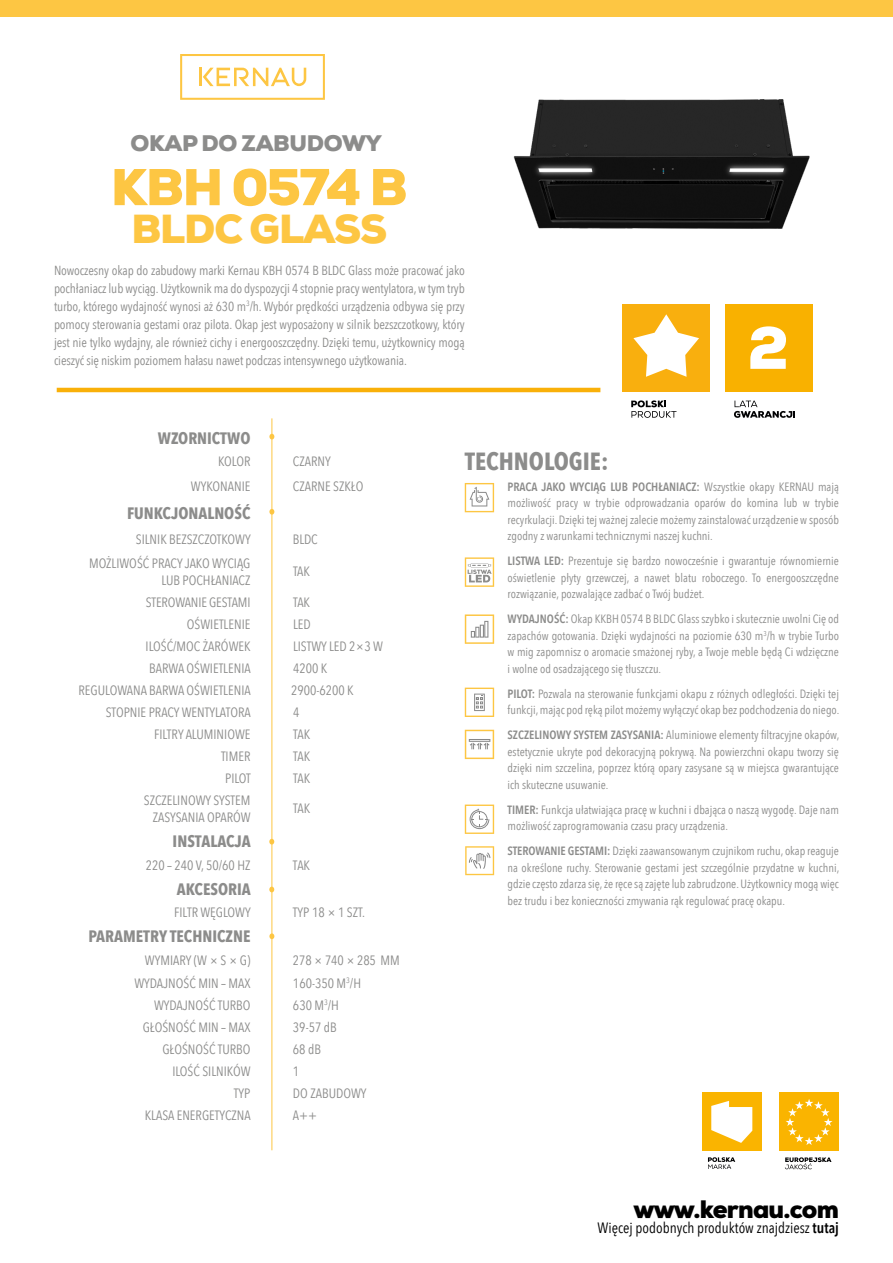
<style>
.page{position:relative;width:893px;height:1263px;background:#fff}
.page>*{position:absolute;margin:0;border:0;box-sizing:border-box;transform-origin:0 0}
.t1{font:900 51.6px "Nexa";letter-spacing:-.04em;color:#fdc643}
.t2{font:900 40.5px "Nexa";letter-spacing:-.025em;color:#fdc643}
.t3{font:900 25.2px "Nexa";letter-spacing:-.03em;color:#000}
.t4{font:700 24.75px "Avenir Next Condensed";color:#8c8c8b}
.t5{font:900 22.5px "Nexa";letter-spacing:-.015em;color:#8c8c8b}
.t6{font:700 16.5px "Avenir Next Condensed";color:#8c8c8b}
.t7{font:15px "Avenir Next Condensed";color:#000}
.t8{font:13.5px/16.2px "Avenir Next Condensed";color:#8c8c8b;text-align:right}
.t9{font:13.2px/18px "Avenir Next Condensed";letter-spacing:-.01em;color:#8c8c8b;text-align:justify}
.t10{font:12px/16.5px "Avenir Next Condensed";color:#8c8c8b;text-align:justify}
.s1{font-weight:600}
</style>
<div class="page">
<svg style="left:734px;top:401px;width:61px;height:17px"></svg>
<div style="left:725px;top:304px;width:88px;height:88px;background:#f9b100"></div>
<svg style="left:750px;top:326px;width:36px;height:43px"></svg>
<div style="left:0;top:0;width:893px;height:16px;background:#fdc643"></div>
<hr style="left:272px;top:418px;width:1px;height:732px;background:#fdc643">
<svg style="left:269px;top:509px;width:5px;height:6px"></svg>
<svg style="left:269px;top:434px;width:5px;height:5px"></svg>
<svg style="left:269px;top:933px;width:5px;height:6px"></svg>
<hr style="left:57px;top:388px;width:543px;height:4px;background:#f9b009">
<svg style="left:180px;top:54px;width:145px;height:46px"></svg>
<svg style="left:465px;top:483px;width:29px;height:29px"></svg>
<svg style="left:465px;top:614px;width:29px;height:30px"></svg>
<svg style="left:465px;top:804px;width:29px;height:30px"></svg>
<svg style="left:269px;top:887px;width:5px;height:5px"></svg>
<svg style="left:269px;top:839px;width:5px;height:5px"></svg>
<svg style="left:465px;top:557px;width:29px;height:30px"></svg>
<svg style="left:465px;top:688px;width:29px;height:29px"></svg>
<svg style="left:465px;top:730px;width:29px;height:29px"></svg>
<svg style="left:465px;top:846px;width:29px;height:29px"></svg>
<div style="left:702px;top:1092px;width:60px;height:60px;background:#fab400"></div>
<svg style="left:708px;top:1157px;width:27px;height:12px"></svg>
<svg style="left:711px;top:1101px;width:41px;height:42px"></svg>
<div style="left:779px;top:1092px;width:60px;height:60px;background:#fab400"></div>
<svg style="left:786px;top:1099px;width:46px;height:46px"></svg>
<svg style="left:785px;top:1157px;width:46px;height:12px"></svg>
<div style="left:622px;top:304px;width:88px;height:88px;background:#f9af0e"></div>
<svg style="left:631px;top:400px;width:45px;height:18px"></svg>
<svg style="left:633px;top:314px;width:66px;height:63px"></svg>
<img style="left:513px;top:100px;width:297px;height:128px">
<h3 class="t5" style="left:131px;top:129px;width:253px">OKAP DO ZABUDOWY</h3>
<h1 class="t1" style="left:111px;top:154px;width:298px">KBH 0574 B</h1>
<h2 class="t2" style="left:131px;top:202px;width:257px">BLDC GLASS</h2>
<p class="t9" style="left:54px;top:260px;width:412px">Nowoczesny okap do zabudowy marki Kernau KBH 0574 B BLDC Glass może pracować jako pochłaniacz lub wyciąg. Użytkownik ma do dyspozycji 4 stopnie pracy wentylatora, w tym tryb turbo, którego wydajność wynosi aż 630 m<sup>3</sup>/h. Wybór prędkości urządzenia odbywa się przy pomocy sterowania gestami oraz pilota. Okap jest wyposażony w silnik bezszczotkowy, który jest nie tylko wydajny, ale również cichy i energooszczędny. Dzięki temu, użytkownicy mogą cieszyć się niskim poziomem hałasu nawet podczas intensywnego użytkowania.</p>
<h3 class="t6" style="left:158px;top:428px;width:94px">WZORNICTWO</h3>
<p class="t8" style="left:218px;top:452px;width:34px">KOLOR</p>
<p class="t8" style="left:293px;top:452px;width:39px">CZARNY</p>
<p class="t8" style="left:191px;top:477px;width:61px">WYKONANIE</p>
<p class="t8" style="left:293px;top:477px;width:72px">CZARNE SZKŁO</p>
<h3 class="t6" style="left:127px;top:503px;width:125px">FUNKCJONALNOŚĆ</h3>
<p class="t8" style="left:136px;top:530px;width:116px">SILNIK BEZSZCZOTKOWY</p>
<p class="t8" style="left:293px;top:530px;width:26px">BLDC</p>
<p class="t8" style="left:89px;top:555px;width:163px">MOŻLIWOŚĆ PRACY JAKO WYCIĄG<br>LUB POCHŁANIACZ</p>
<p class="t8" style="left:293px;top:563px;width:18px">TAK</p>
<p class="t8" style="left:146px;top:594px;width:106px">STEROWANIE GESTAMI</p>
<p class="t8" style="left:293px;top:594px;width:19px">TAK</p>
<p class="t8" style="left:187px;top:616px;width:65px">OŚWIETLENIE</p>
<p class="t8" style="left:293px;top:616px;width:19px">LED</p>
<p class="t8" style="left:146px;top:638px;width:107px">ILOŚĆ/MOC ŻARÓWEK</p>
<p class="t8" style="left:293px;top:638px;width:91px">LISTWY LED 2×3 W</p>
<p class="t8" style="left:149px;top:660px;width:103px">BARWA OŚWIETLENIA</p>
<p class="t8" style="left:293px;top:660px;width:36px">4200 K</p>
<p class="t8" style="left:79px;top:682px;width:174px">REGULOWANA BARWA OŚWIETLENIA</p>
<p class="t8" style="left:291px;top:682px;width:64px">2900-6200 K</p>
<p class="t8" style="left:106px;top:704px;width:146px">STOPNIE PRACY WENTYLATORA</p>
<p class="t8" style="left:293px;top:704px;width:8px">4</p>
<p class="t8" style="left:154px;top:726px;width:98px">FILTRY ALUMINIOWE</p>
<p class="t8" style="left:293px;top:726px;width:19px">TAK</p>
<p class="t8" style="left:221px;top:748px;width:31px">TIMER</p>
<p class="t8" style="left:293px;top:748px;width:19px">TAK</p>
<p class="t8" style="left:225px;top:770px;width:27px">PILOT</p>
<p class="t8" style="left:293px;top:770px;width:19px">TAK</p>
<p class="t8" style="left:144px;top:792px;width:108px">SZCZELINOWY SYSTEM<br>ZASYSANIA OPARÓW</p>
<p class="t8" style="left:293px;top:800px;width:19px">TAK</p>
<h3 class="t6" style="left:173px;top:831px;width:80px">INSTALACJA</h3>
<p class="t8" style="left:146px;top:856px;width:106px">220 – 240 V, 50/60 HZ</p>
<p class="t8" style="left:293px;top:856px;width:19px">TAK</p>
<h3 class="t6" style="left:177px;top:879px;width:76px">AKCESORIA</h3>
<p class="t8" style="left:174px;top:903px;width:78px">FILTR WĘGLOWY</p>
<p class="t8" style="left:293px;top:903px;width:74px">TYP 18 × 1 SZT.</p>
<h3 class="t6" style="left:88px;top:926px;width:164px">PARAMETRY TECHNICZNE</h3>
<p class="t8" style="left:145px;top:951px;width:107px">WYMIARY (W × S × G)</p>
<p class="t8" style="left:293px;top:951px;width:108px">278 × 740 × 285 MM</p>
<p class="t8" style="left:134px;top:974px;width:118px">WYDAJNOŚĆ MIN – MAX</p>
<p class="t8" style="left:293px;top:974px;width:70px">160-350 M<sup>3</sup>/H</p>
<p class="t8" style="left:154px;top:996px;width:98px">WYDAJNOŚĆ TURBO</p>
<p class="t8" style="left:293px;top:996px;width:48px">630 M<sup>3</sup>/H</p>
<p class="t8" style="left:143px;top:1018px;width:109px">GŁOŚNOŚĆ MIN – MAX</p>
<p class="t8" style="left:293px;top:1018px;width:45px">39-57 dB</p>
<p class="t8" style="left:162px;top:1040px;width:90px">GŁOŚNOŚĆ TURBO</p>
<p class="t8" style="left:293px;top:1040px;width:30px">68 dB</p>
<p class="t8" style="left:172px;top:1062px;width:80px">ILOŚĆ SILNIKÓW</p>
<p class="t8" style="left:293px;top:1062px;width:8px">1</p>
<p class="t8" style="left:234px;top:1084px;width:18px">TYP</p>
<p class="t8" style="left:293px;top:1084px;width:75px">DO ZABUDOWY</p>
<p class="t8" style="left:145px;top:1106px;width:107px">KLASA ENERGETYCZNA</p>
<p class="t8" style="left:293px;top:1106px;width:26px">A++</p>
<h3 class="t4" style="left:465px;top:446px;width:145px">TECHNOLOGIE:</h3>
<p class="t10" style="left:507px;top:478px;width:333px"><span class="s1">PRACA JAKO WYCIĄG LUB POCHŁANIACZ:</span> Wszystkie okapy KERNAU mają możliwość pracy w trybie odprowadzania oparów do komina lub w trybie recyrkulacji. Dzięki tej ważnej zalecie możemy zainstalować urządzenie w sposób zgodny z warunkami technicznymi naszej kuchni.</p>
<p class="t10" style="left:507px;top:552px;width:333px"><span class="s1">LISTWA LED:</span> Prezentuje się bardzo nowocześnie i gwarantuje równomiernie oświetlenie płyty grzewczej, a nawet blatu roboczego. To energooszczędne rozwiązanie, pozwalające zadbać o Twój budżet.</p>
<p class="t10" style="left:507px;top:610px;width:333px"><span class="s1">WYDAJNOŚĆ:</span> Okap KKBH 0574 B BLDC Glass szybko i skutecznie uwolni Cię od zapachów gotowania. Dzięki wydajności na poziomie 630 m<sup>3</sup>/h w trybie Turbo w mig zapomnisz o aromacie smażonej ryby, a Twoje meble będą Ci wdzięczne i wolne od osadzającego się tłuszczu.</p>
<p class="t10" style="left:507px;top:685px;width:333px"><span class="s1">PILOT:</span> Pozwala na sterowanie funkcjami okapu z różnych odległości. Dzięki tej funkcji, mając pod ręką pilot możemy wyłączyć okap bez podchodzenia do niego.</p>
<p class="t10" style="left:507px;top:726px;width:333px"><span class="s1">SZCZELINOWY SYSTEM ZASYSANIA:</span> Aluminiowe elementy filtracyjne okapów, estetycznie ukryte pod dekoracyjną pokrywą. Na powierzchni okapu tworzy się dzięki nim szczelina, poprzez którą opary zasysane są w miejsca gwarantujące ich skuteczne usuwanie.</p>
<p class="t10" style="left:507px;top:801px;width:333px"><span class="s1">TIMER:</span> Funkcja ułatwiająca pracę w kuchni i dbająca o naszą wygodę. Daje nam możliwość zaprogramowania czasu pracy urządzenia.</p>
<p class="t10" style="left:507px;top:842px;width:333px"><span class="s1">STEROWANIE GESTAMI:</span> Dzięki zaawansowanym czujnikom ruchu, okap reaguje na określone ruchy. Sterowanie gestami jest szczególnie przydatne w kuchni, gdzie często zdarza się, że ręce są zajęte lub zabrudzone. Użytkownicy mogą więc bez trudu i bez konieczności zmywania rąk regulować pracę okapu.</p>
<h3 class="t3" style="left:633px;top:1193px;width:207px">www.kernau.com</h3>
<p class="t7" style="left:598px;top:1215px;width:243px">Więcej podobnych produktów znajdziesz <span class="s1">tutaj</span></p>
</div>
